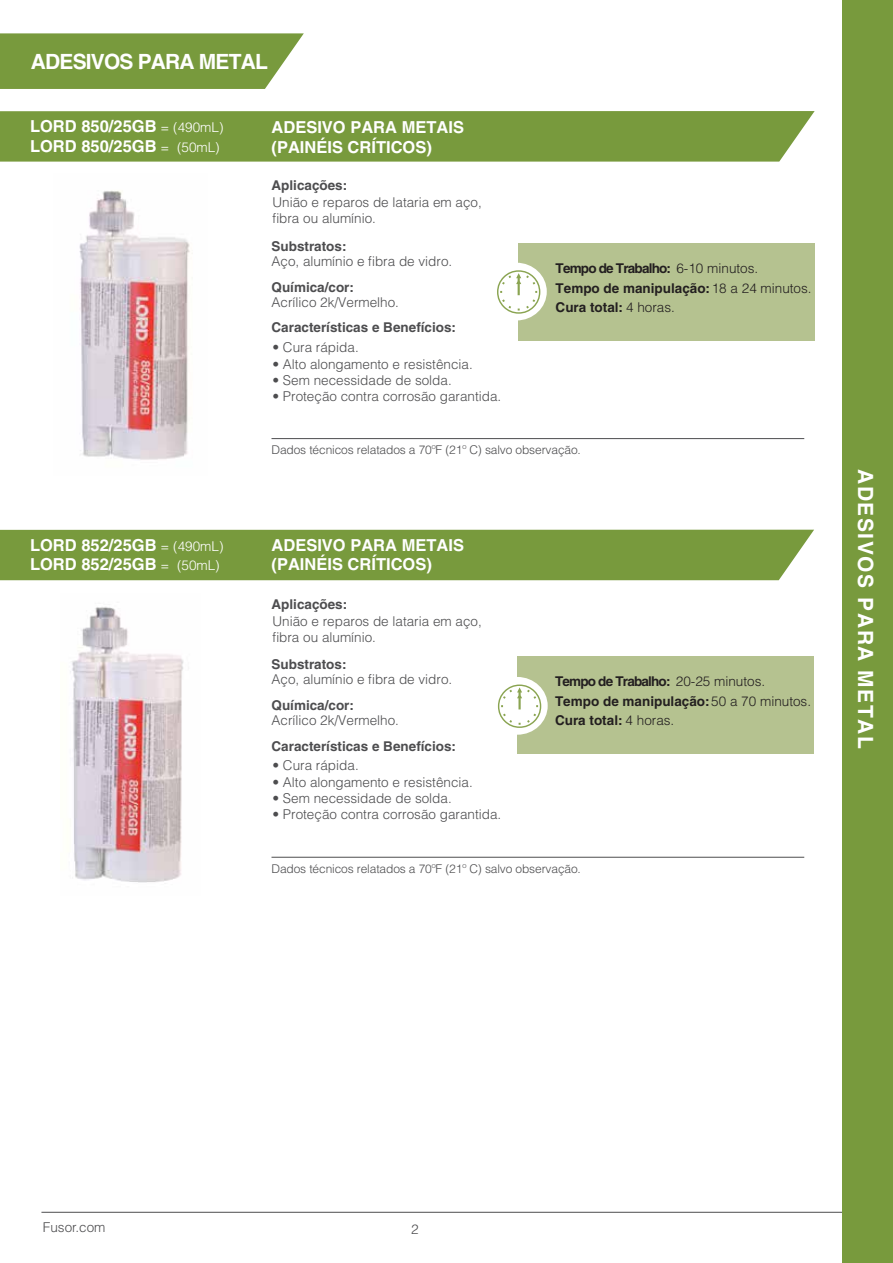
<style>
.page{position:relative;width:893px;height:1263px;background:#fff}
.page>*{position:absolute;margin:0;border:0;box-sizing:border-box;transform-origin:0 0}
.t1{font:700 21px "Helvetica LT Std";letter-spacing:-.04em;color:#fff}
.t2{font:700 21px "Helvetica LT Std";letter-spacing:.075em;color:#fff}
.t3{font:700 16.5px/19.8px "Helvetica LT Std";color:#fff}
.t4{font:300 13.5px/16.2px "Helvetica LT Std";color:#4d4d4f}
.t5{font:700 13.5px/19.5px "Helvetica LT Std";color:#231f20}
.t6{font:700 13.5px "Helvetica LT Std";color:#4d4d4f}
.t7{font:300 12px "Helvetica LT Std";letter-spacing:-.01em;color:#4d4d4f}
.s1{font-weight:300;font-size:13.5px}
.s2{font-weight:300}
</style>
<div class="page">
<svg style="left:0;top:33px;width:304px;height:56px;background:#81a049"></svg>
<hr style="left:41px;top:1212px;width:852px;height:1px;background:#4d4d4f">
<div style="left:0;top:111px;width:815px;height:51px;background:#789a3d"></div>
<hr style="left:271px;top:438px;width:533px;height:1px;background:#4d4d4f">
<div style="left:518px;top:243px;width:297px;height:97px;background:#b5c290"></div>
<div style="left:486px;top:263px;width:61px;height:57px;background:#fff;border-radius:50%"></div>
<svg style="left:497px;top:270px;width:43px;height:44px"></svg>
<img style="left:79px;top:190px;width:114px;height:270px">
<div style="left:0;top:530px;width:814px;height:50px;background:#789a3d"></div>
<hr style="left:271px;top:857px;width:533px;height:1px;background:#4d4d4f">
<div style="left:517px;top:656px;width:297px;height:97px;background:#b5c290"></div>
<div style="left:487px;top:677px;width:61px;height:58px;background:#fff;border-radius:50%"></div>
<svg style="left:498px;top:684px;width:43px;height:44px"></svg>
<img style="left:70px;top:607px;width:114px;height:276px">
<div style="left:843px;top:0;width:50px;height:1263px;background:#789a3d"></div>
<h1 class="t1" style="left:31px;top:49px;width:238px">ADESIVOS PARA METAL</h1>
<p class="t3" style="left:30px;top:116px;width:195px">LORD 850/25GB <span class="s1">= (490mL)<br></span>LORD 850/25GB <span class="s1">= (50mL)</span></p>
<p class="t3" style="left:30px;top:535px;width:195px">LORD 852/25GB <span class="s1">= (490mL)<br></span>LORD 852/25GB <span class="s1">= (50mL)</span></p>
<p class="t3" style="left:271px;top:118px;width:194px">ADESIVO PARA METAIS (PAINÉIS CRÍTICOS)</p>
<p class="t6" style="left:271px;top:177px;width:77px">Aplicações:</p>
<p class="t4" style="left:272px;top:194px;width:211px">União e reparos de lataria em aço, fibra ou alumínio.</p>
<p class="t6" style="left:271px;top:238px;width:77px">Substratos:</p>
<p class="t4" style="left:271px;top:253px;width:182px">Aço, alumínio e fibra de vidro.</p>
<p class="t6" style="left:271px;top:279px;width:84px">Química/cor:</p>
<p class="t4" style="left:271px;top:294px;width:129px">Acrílico 2k/Vermelho.</p>
<p class="t6" style="left:271px;top:319px;width:186px">Características e Benefícios:</p>
<p class="t4" style="left:272px;top:339px;width:88px">• Cura rápida.</p>
<p class="t4" style="left:272px;top:356px;width:202px">• Alto alongamento e resistência.</p>
<p class="t4" style="left:272px;top:372px;width:181px">• Sem necessidade de solda.</p>
<p class="t4" style="left:272px;top:388px;width:230px">• Proteção contra corrosão garantida.</p>
<p class="t5" style="left:556px;top:258px;width:258px">Tempo de Trabalho: <span class="s2">6-10 minutos.<br></span>Tempo de manipulação: <span class="s2">18 a 24 minutos.<br></span>Cura total: <span class="s2">4 horas.</span></p>
<p class="t7" style="left:271px;top:442px;width:311px">Dados técnicos relatados a 70ºF (21º C) salvo observação.</p>
<p class="t3" style="left:271px;top:535px;width:194px">ADESIVO PARA METAIS (PAINÉIS CRÍTICOS)</p>
<p class="t6" style="left:271px;top:596px;width:77px">Aplicações:</p>
<p class="t4" style="left:272px;top:612px;width:211px">União e reparos de lataria em aço, fibra ou alumínio.</p>
<p class="t6" style="left:271px;top:656px;width:77px">Substratos:</p>
<p class="t4" style="left:271px;top:671px;width:182px">Aço, alumínio e fibra de vidro.</p>
<p class="t6" style="left:271px;top:697px;width:84px">Química/cor:</p>
<p class="t4" style="left:271px;top:712px;width:129px">Acrílico 2k/Vermelho.</p>
<p class="t6" style="left:271px;top:738px;width:186px">Características e Benefícios:</p>
<p class="t4" style="left:272px;top:757px;width:88px">• Cura rápida.</p>
<p class="t4" style="left:272px;top:773px;width:202px">• Alto alongamento e resistência.</p>
<p class="t4" style="left:272px;top:790px;width:181px">• Sem necessidade de solda.</p>
<p class="t4" style="left:272px;top:806px;width:230px">• Proteção contra corrosão garantida.</p>
<p class="t5" style="left:555px;top:672px;width:258px">Tempo de Trabalho: <span class="s2">20-25 minutos.<br></span>Tempo de manipulação: <span class="s2">50 a 70 minutos.<br></span>Cura total: <span class="s2">4 horas.</span></p>
<p class="t7" style="left:271px;top:861px;width:311px">Dados técnicos relatados a 70ºF (21º C) salvo observação.</p>
<h1 class="t2" style="left:878px;top:469px;width:281px;rotate:90deg">ADESIVOS PARA METAL</h1>
<p class="t4" style="left:43px;top:1219px;width:64px">Fusor.com</p>
<p class="t4" style="left:411px;top:1220px;width:9px">2</p>
</div>
